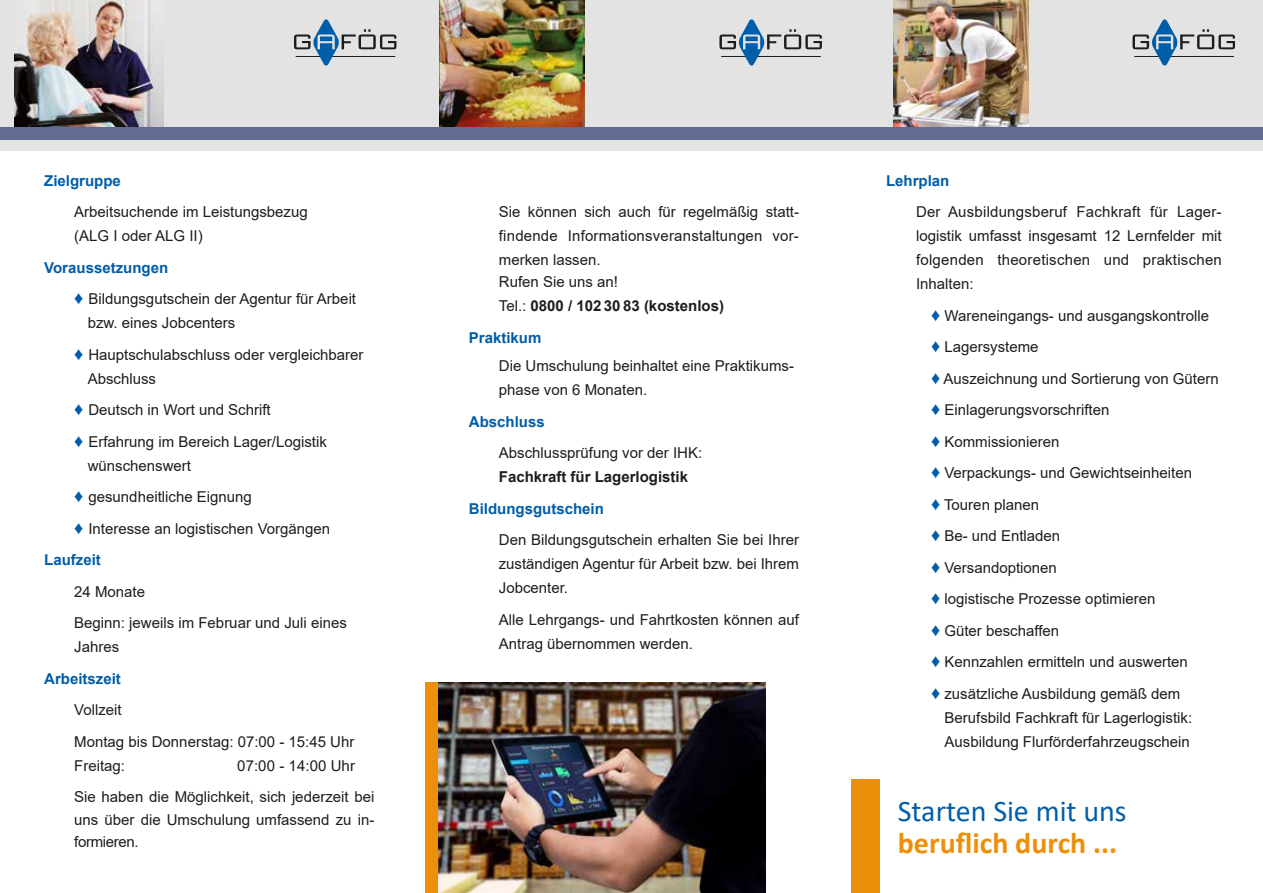
<style>
.page{position:relative;width:1263px;height:893px;background:#fff}
.page>*{position:absolute;margin:0;border:0;box-sizing:border-box;transform-origin:0 0}
.t1{font:700 30px "Calibri";color:#ed8f09}
.t2{font:30px "Calibri";color:#005da9}
.t3{font:15px/31.5px "Arial";color:#1d1d1b}
.t4{font:700 15px "Arial";color:#005da9}
.t5{font:700 15px/24px "Arial";color:#1d1d1b}
.s1{font-weight:700;color:#005da9}
.s2{font-size:18px;color:#005da9}
.s3{font-weight:400}
</style>
<div class="page">
<img style="left:438px;top:682px;width:327px;height:211px">
<div style="left:0;top:0;width:1263px;height:150px;background:#e3e3e3"></div>
<svg style="left:1132px;top:19px;width:103px;height:47px"></svg>
<svg style="left:719px;top:19px;width:103px;height:47px"></svg>
<svg style="left:294px;top:19px;width:102px;height:47px"></svg>
<img style="left:15px;top:0;width:149px;height:127px">
<img style="left:440px;top:0;width:144px;height:127px">
<img style="left:893px;top:0;width:135px;height:127px">
<div style="left:0;top:127px;width:1263px;height:13px;background:#626c92"></div>
<div style="left:425px;top:682px;width:13px;height:211px;background:#ed8f09"></div>
<div style="left:851px;top:779px;width:29px;height:114px;background:#ed8f09"></div>
<p class="t4" style="left:44px;top:170px;width:78px">Zielgruppe</p>
<p class="t3" style="left:74px;top:200px;width:235px;line-height:24px">Arbeitsuchende im Leistungsbezug (ALG I oder ALG II)</p>
<p class="t3" style="left:74px;top:251px;width:283px;text-indent:-30px"><span class="s1">Voraussetzungen<br></span><span class="s2">♦</span> Bildungsgutschein der Agentur für Arbeit</p>
<p class="t3" style="left:74px;top:307px;width:291px;text-indent:13px">bzw. eines Jobcenters<br><span class="s2">♦</span> Hauptschulabschluss oder vergleichbarer</p>
<p class="t3" style="left:74px;top:362px;width:254px;text-indent:13px">Abschluss<br><span class="s2">♦</span> Deutsch in Wort und Schrift<br><span class="s2">♦</span> Erfahrung im Bereich Lager/Logistik</p>
<p class="t3" style="left:88px;top:449px;width:105px">wünschenswert</p>
<p class="t3" style="left:74px;top:481px;width:179px"><span class="s2">♦</span> gesundheitliche Eignung</p>
<p class="t3" style="left:74px;top:512px;width:258px"><span class="s2">♦</span> Interesse an logistischen Vorgängen</p>
<p class="t4" style="left:44px;top:549px;width:58px">Laufzeit</p>
<p class="t3" style="left:74px;top:575px;width:274px">24 Monate<br>Beginn: jeweils im Februar und Juli eines</p>
<p class="t3" style="left:74px;top:631px;width:47px">Jahres</p>
<p class="t4" style="left:44px;top:668px;width:78px">Arbeitszeit</p>
<p class="t3" style="left:74px;top:694px;width:282px">Vollzeit<br>Montag bis Donnerstag: 07:00 - 15:45 Uhr</p>
<p class="t3" style="left:74px;top:749px;width:52px">Freitag:</p>
<p class="t3" style="left:74px;top:749px;width:302px;text-indent:163px">07:00 - 14:00 Uhr<br>Sie haben die Möglichkeit, sich jederzeit bei</p>
<p class="t3" style="left:74px;top:808px;width:302px;line-height:22.5px">uns über die Umschulung umfassend zu in&shy;formieren.</p>
<p class="t3" style="left:499px;top:200px;width:302px;line-height:24px;text-align:justify">Sie können sich auch für regelmäßig statt&shy;findende Informationsveranstaltungen vor&shy;merken lassen.</p>
<p class="t5" style="left:499px;top:270px;width:227px"><span class="s3">Rufen Sie uns an!<br>Tel.:</span> 0800 / 102 30 83 (kostenlos)</p>
<p class="t4" style="left:469px;top:327px;width:74px">Praktikum</p>
<p class="t3" style="left:499px;top:354px;width:297px;line-height:24px">Die Umschulung beinhaltet eine Praktikums&shy;phase von 6 Monaten.</p>
<p class="t4" style="left:469px;top:411px;width:77px">Abschluss</p>
<p class="t3" style="left:499px;top:437px;width:205px">Abschlussprüfung vor der IHK:</p>
<p class="t5" style="left:499px;top:465px;width:191px">Fachkraft für Lagerlogistik</p>
<p class="t4" style="left:469px;top:498px;width:137px">Bildungsgutschein</p>
<p class="t3" style="left:499px;top:528px;width:302px;line-height:24px;text-align:justify">Den Bildungsgutschein erhalten Sie bei Ihrer zuständigen Agentur für Arbeit bzw. bei Ihrem Jobcenter.</p>
<p class="t3" style="left:499px;top:608px;width:302px;line-height:24px">Alle Lehrgangs- und Fahrtkosten können auf<br>Antrag übernommen werden.</p>
<p class="t4" style="left:886px;top:170px;width:65px">Lehrplan</p>
<p class="t3" style="left:916px;top:200px;width:307px;line-height:24px;text-align:justify">Der Ausbildungsberuf Fachkraft für Lager&shy;logistik umfasst insgesamt 12 Lernfelder mit folgenden theoretischen und praktischen Inhalten:</p>
<p class="t3" style="left:931px;top:299px;width:289px"><span class="s2">♦</span> Wareneingangs- und ausgangskontrolle <span class="s2">♦</span> Lagersysteme<br><span class="s2">♦</span> Auszeichnung und Sortierung von Gütern <span class="s2">♦</span> Einlagerungsvorschriften<br><span class="s2">♦</span> Kommissionieren<br><span class="s2">♦</span> Verpackungs- und Gewichtseinheiten<br><span class="s2">♦</span> Touren planen<br><span class="s2">♦</span> Be- und Entladen<br><span class="s2">♦</span> Versandoptionen<br><span class="s2">♦</span> logistische Prozesse optimieren<br><span class="s2">♦</span> Güter beschaffen<br><span class="s2">♦</span> Kennzahlen ermitteln und auswerten<br><span class="s2">♦</span> zusätzliche Ausbildung gemäß dem</p>
<p class="t3" style="left:944px;top:705px;width:249px;line-height:24px">Berufsbild Fachkraft für Lagerlogistik:<br>Ausbildung Flurförderfahrzeugschein</p>
<h1 class="t2" style="left:898px;top:790px;width:230px">Starten Sie mit uns</h1>
<h1 class="t1" style="left:898px;top:821px;width:221px">beruflich durch ...</h1>
</div>
